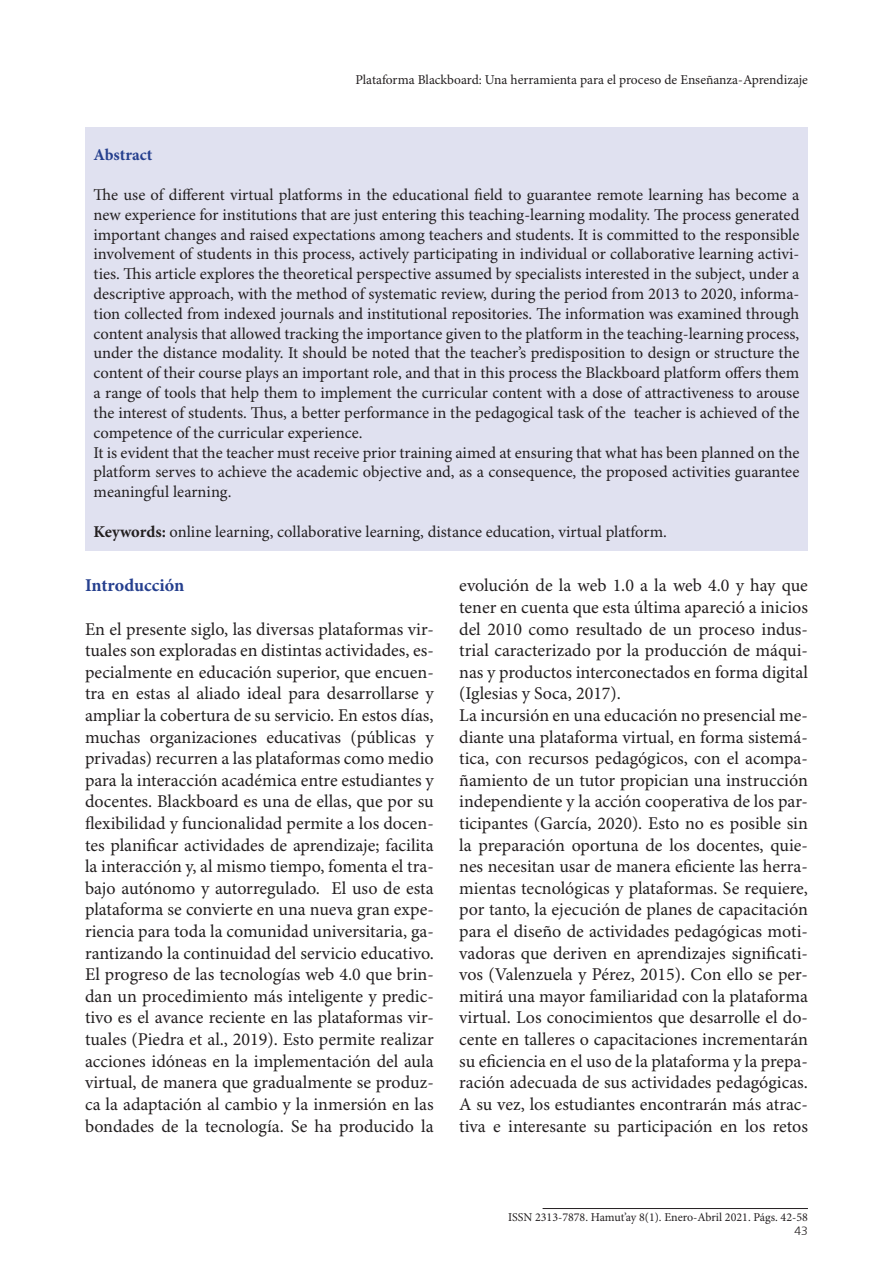
<style>
.page{position:relative;width:893px;height:1263px;background:#fff}
.page>*{position:absolute;margin:0;border:0;box-sizing:border-box;transform-origin:0 0}
.t1{font:18px/21.6px "Minion Pro";color:#231f20;text-align:justify}
.t2{font:700 18px "Minion Pro";letter-spacing:-.005em;color:#253f8e}
.t3{font:16.5px/19.8px "Minion Pro";color:#231f20;text-align:justify}
.t4{font:700 16.5px "Minion Pro";color:#253f8e}
.t5{font:13.5px "Minion Pro";color:#231f20}
.t6{font:12px "Minion Pro";color:#231f20}
.t7{font:300 12px "Frutiger";color:#231f20}
.s1{font-weight:700}
</style>
<div class="page">
<hr style="left:543px;top:1208px;width:265px;height:1px;background:#231f20">
<div style="left:85px;top:128px;width:723px;height:423px;background:#e0e1f0"></div>
<p class="t5" style="left:355px;top:71px;width:454px">Plataforma Blackboard: Una herramienta para el proceso de Enseñanza-Aprendizaje</p>
<p class="t4" style="left:94px;top:144px;width:60px">Abstract</p>
<p class="t3" style="left:94px;top:186px;width:707px">The use of different virtual platforms in the educational field to guarantee remote learning has become a new experience for institutions that are just entering this teaching-learning modality. The process generated important changes and raised expectations among teachers and students. It is committed to the responsible involvement of students in this process, actively participating in individual or collaborative learning activi&shy;ties. This article explores the theoretical perspective assumed by specialists interested in the subject, under a descriptive approach, with the method of systematic review, during the period from 2013 to 2020, informa&shy;tion collected from indexed journals and institutional repositories. The information was examined through content analysis that allowed tracking the importance given to the platform in the teaching-learning process, under the distance modality. It should be noted that the teacher’s predisposition to design or structure the content of their course plays an important role, and that in this process the Blackboard platform offers them a range of tools that help them to implement the curricular content with a dose of attractiveness to arouse the interest of students. Thus, a better performance in the pedagogical task of the teacher is achieved of the competence of the curricular experience.</p>
<p class="t3" style="left:94px;top:443px;width:707px">It is evident that the teacher must receive prior training aimed at ensuring that what has been planned on the platform serves to achieve the academic objective and, as a consequence, the proposed activities guarantee meaningful learning.</p>
<p class="t3" style="left:94px;top:522px;width:575px"><span class="s1">Keywords:</span> online learning, collaborative learning, distance education, virtual platform.</p>
<p class="t2" style="left:85px;top:573px;width:101px">Introducción</p>
<p class="t1" style="left:85px;top:619px;width:350px">En el presente siglo, las diversas plataformas vir&shy;tuales son exploradas en distintas actividades, es&shy;pecialmente en educación superior, que encuen&shy;tra en estas al aliado ideal para desarrollarse y ampliar la cobertura de su servicio. En estos días, muchas organizaciones educativas (públicas y privadas) recurren a las plataformas como medio para la interacción académica entre estudiantes y docentes. Blackboard es una de ellas, que por su flexibilidad y funcionalidad permite a los docen&shy;tes planificar actividades de aprendizaje; facilita la interacción y, al mismo tiempo, fomenta el tra&shy;bajo autónomo y autorregulado. El uso de esta plataforma se convierte en una nueva gran expe&shy;riencia para toda la comunidad universitaria, ga&shy;rantizando la continuidad del servicio educativo.</p>
<p class="t1" style="left:85px;top:964px;width:350px">El progreso de las tecnologías web 4.0 que brin&shy;dan un procedimiento más inteligente y predic&shy;tivo es el avance reciente en las plataformas vir&shy;tuales (Piedra et al., 2019). Esto permite realizar acciones idóneas en la implementación del aula virtual, de manera que gradualmente se produz&shy;ca la adaptación al cambio y la inmersión en las bondades de la tecnología. Se ha producido la</p>
<p class="t1" style="left:459px;top:576px;width:350px">evolución de la web 1.0 a la web 4.0 y hay que tener en cuenta que esta última apareció a inicios del 2010 como resultado de un proceso indus&shy;trial caracterizado por la producción de máqui&shy;nas y productos interconectados en forma digital (Iglesias y Soca, 2017).</p>
<p class="t1" style="left:459px;top:705px;width:350px">La incursión en una educación no presencial me&shy;diante una plataforma virtual, en forma sistemá&shy;tica, con recursos pedagógicos, con el acompa&shy;ñamiento de un tutor propician una instrucción independiente y la acción cooperativa de los par&shy;ticipantes (García, 2020). Esto no es posible sin la preparación oportuna de los docentes, quie&shy;nes necesitan usar de manera eficiente las herra&shy;mientas tecnológicas y plataformas. Se requiere, por tanto, la ejecución de planes de capacitación para el diseño de actividades pedagógicas moti&shy;vadoras que deriven en aprendizajes significati&shy;vos (Valenzuela y Pérez, 2015). Con ello se per&shy;mitirá una mayor familiaridad con la plataforma virtual. Los conocimientos que desarrolle el do&shy;cente en talleres o capacitaciones incrementarán su eficiencia en el uso de la plataforma y la prepa&shy;ración adecuada de sus actividades pedagógicas.<br>A su vez, los estudiantes encontrarán más atrac&shy;tiva e interesante su participación en los retos</p>
<p class="t6" style="left:508px;top:1210px;width:301px">ISSN 2313-7878. Hamut’ay 8(1). Enero-Abril 2021. Págs. 42-58</p>
<p class="t7" style="left:795px;top:1222px;width:15px">43</p>
</div>
